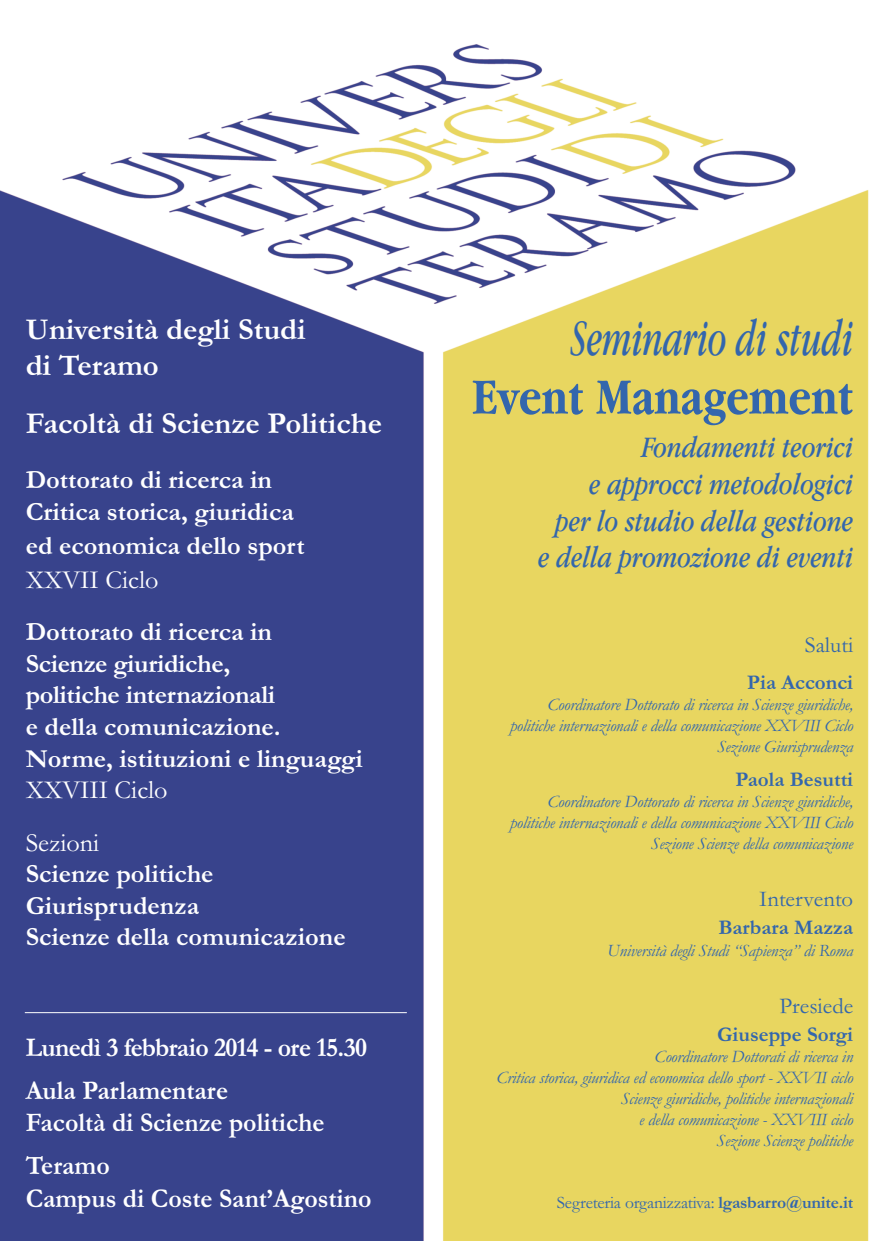
<style>
.page{position:relative;width:869px;height:1241px;background:#fff}
.page>*{position:absolute;margin:0;border:0;box-sizing:border-box;transform-origin:0 0}
.t1{font:italic 52.5px "Apple Garamond";color:#3366ad;scale:.8 1}
.t2{font:700 52.5px "Apple Garamond";color:#3366ad}
.t3{font:italic 30.62px/36.8px "Apple Garamond";color:#3366ad;text-align:right}
.t4{font:700 30.62px/36.8px "Garamond";color:#fff}
.t5{font:700 27.12px/43.1px "Garamond";color:#fff;scale:.95 1}
.t6{font:700 27.12px/43.1px "Garamond";letter-spacing:-.025em;color:#fff;scale:.95 1}
.t7{font:700 26.25px/31.5px "Garamond";color:#fff}
.t8{font:26.25px/52.5px "Garamond";color:#fff}
.t9{font:22.75px "Garamond";color:#3366ad}
.t10{font:700 21px "Garamond";color:#3366ad}
.t11{font:italic 17.5px/21px "Garamond";letter-spacing:-.015em;color:#3366ad;text-align:right}
.t12{font:17.5px "Garamond";letter-spacing:-.015em;color:#3366ad}
.s1{font-weight:700}
</style>
<div class="page">
<img style="left:0;top:44px;width:868px;height:1196px">
<hr style="left:25px;top:1012px;width:381px;height:1px;background:#fff">
<h2 class="t4" style="left:26px;top:309px;width:281px">Università degli Studi di Teramo</h2>
<h2 class="t4" style="left:26px;top:404px;width:357px">Facoltà di Scienze Politiche</h2>
<h3 class="t7" style="left:26px;top:463px;width:269px">Dottorato di ricerca in<br>Critica storica, giuridica</h3>
<h3 class="t7" style="left:26px;top:529px;width:280px">ed economica dello sport</h3>
<h3 class="t8" style="left:26px;top:552px;width:134px">XXVII Ciclo</h3>
<h3 class="t7" style="left:26px;top:615px;width:338px">Dottorato di ricerca in<br>Scienze giuridiche,<br>politiche internazionali<br>e della comunicazione.<br>Norme, istituzioni e linguaggi</h3>
<h3 class="t8" style="left:26px;top:762px;width:143px">XXVIII Ciclo<br>Sezioni</h3>
<h3 class="t7" style="left:26px;top:857px;width:321px">Scienze politiche<br>Giurisprudenza<br>Scienze della comunicazione</h3>
<h3 class="t6" style="left:26px;top:1024px;width:361px">Lunedì 3 febbraio 2014 - ore 15.30<br>Aula Parlamentare</h3>
<h3 class="t5" style="left:26px;top:1100px;width:316px">Facoltà di Scienze politiche<br>Teramo</h3>
<h3 class="t5" style="left:26px;top:1175px;width:365px">Campus di Coste Sant’Agostino</h3>
<h1 class="t1" style="left:571px;top:307px;width:354px">Seminario di studi</h1>
<h1 class="t2" style="left:471px;top:367px;width:382px">Event Management</h1>
<h2 class="t3" style="left:538px;top:428px;width:316px">Fondamenti teorici<br>e approcci metodologici<br>per lo studio della gestione e della promozione di eventi</h2>
<h3 class="t9" style="left:804px;top:631px;width:50px">Saluti</h3>
<p class="t10" style="left:746px;top:669px;width:107px">Pia Acconci</p>
<p class="t11" style="left:510px;top:693px;width:344px">Coordinatore Dottorato di ricerca in Scienze giuridiche, politiche internazionali e della comunicazione XXVIII Ciclo<br>Sezione Giurisprudenza</p>
<p class="t10" style="left:735px;top:766px;width:119px">Paola Besutti</p>
<p class="t11" style="left:510px;top:790px;width:344px">Coordinatore Dottorato di ricerca in Scienze giuridiche, politiche internazionali e della comunicazione XXVIII Ciclo<br>Sezione Scienze della comunicazione</p>
<h3 class="t9" style="left:759px;top:885px;width:95px">Intervento</h3>
<p class="t10" style="left:718px;top:914px;width:136px">Barbara Mazza</p>
<p class="t11" style="left:607px;top:938px;width:247px">Università degli Studi “Sapienza” di Roma</p>
<h3 class="t9" style="left:779px;top:991px;width:75px">Presiede</h3>
<p class="t10" style="left:717px;top:1021px;width:137px">Giuseppe Sorgi</p>
<p class="t11" style="left:496px;top:1045px;width:358px">Coordinatore Dottorati di ricerca in<br>Critica storica, giuridica ed economica dello sport - XXVII ciclo Scienze giuridiche, politiche internazionali<br>e della comunicazione - XXVIII ciclo<br>Sezione Scienze politiche</p>
<p class="t12" style="left:556px;top:1191px;width:298px">Segreteria organizzativa: <span class="s1">lgasbarro@unite.it</span></p>
</div>
